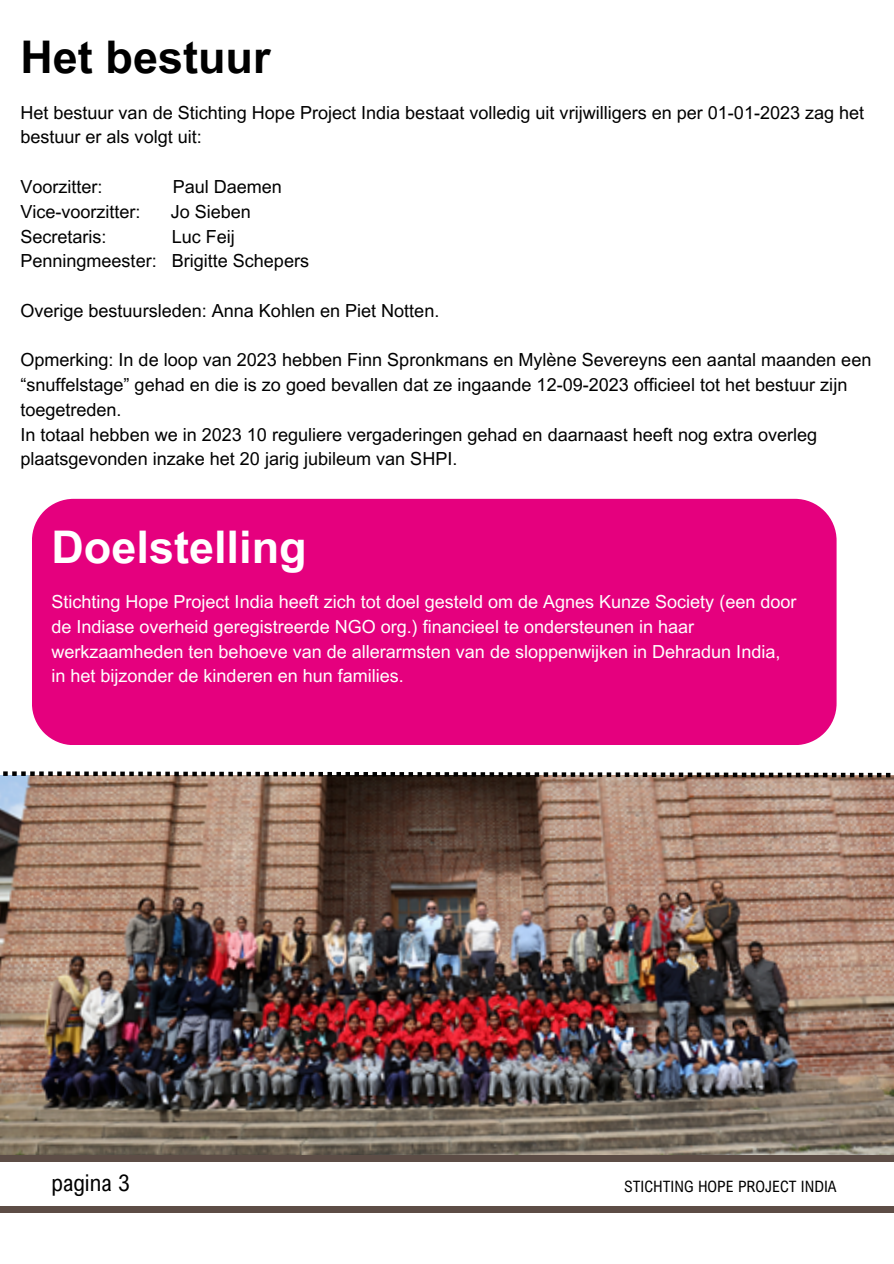
<style>
.page{position:relative;width:894px;height:1264px;background:#fff}
.page>*{position:absolute;margin:0;border:0;box-sizing:border-box;transform-origin:0 0}
.t1{font:700 45px "Arial MT Pro";color:#fff}
.t2{font:700 45px "Arial MT Pro";color:#000}
.t3{font:23.1px "Arial Nova Cond";color:#000}
.t4{font:18px/24.8px "Arial MT Pro";color:#000}
.t5{font:18px/24.8px "Arial MT Pro";color:#fff}
.t6{font:15.6px "Arial Nova Cond";color:#000}
</style>
<div class="page">
<img style="left:0;top:775px;width:893px;height:380px">
<div style="left:0;top:1155px;width:893px;height:5px;background:#5d4d46"></div>
<div style="left:0;top:1206px;width:893px;height:6px;background:#5d4d46"></div>
<div style="left:32px;top:499px;width:804px;height:246px;background:#e5007e"></div>
<svg style="left:0;top:771px;width:890px;height:6px"></svg>
<p class="t2" style="left:20px;top:41px;width:252px">Het bestuur</p>
<p class="t4" style="left:20px;top:102px;width:845px">Het bestuur van de Stichting Hope Project India bestaat volledig uit vrijwilligers en per 01-01-2023 zag het bestuur er als volgt uit:</p>
<h1 class="t4" style="left:20px;top:176px;width:84px">Voorzitter:</h1>
<h1 class="t4" style="left:173px;top:176px;width:111px">Paul Daemen</h1>
<h1 class="t4" style="left:20px;top:201px;width:122px">Vice-voorzitter:</h1>
<h1 class="t4" style="left:171px;top:201px;width:82px">Jo Sieben</h1>
<h1 class="t4" style="left:20px;top:226px;width:88px">Secretaris:</h1>
<h1 class="t4" style="left:20px;top:226px;width:290px;text-indent:151px">Luc Feij<br>Penningmeester: Brigitte Schepers</h1>
<h3 class="t4" style="left:20px;top:300px;width:420px">Overige bestuursleden: Anna Kohlen en Piet Notten.</h3>
<p class="t4" style="left:20px;top:350px;width:852px">Opmerking: In de loop van 2023 hebben Finn Spronkmans en Mylène Severeyns een aantal maanden een “snuffelstage” gehad en die is zo goed bevallen dat ze ingaande 12-09-2023 officieel tot het bestuur zijn toegetreden.<br>In totaal hebben we in 2023 10 reguliere vergaderingen gehad en daarnaast heeft nog extra overleg plaatsgevonden inzake het 20 jarig jubileum van SHPI.</p>
<p class="t1" style="left:51px;top:530px;width:257px">Doelstelling</p>
<h2 class="t5" style="left:51px;top:591px;width:746px">Stichting Hope Project India heeft zich tot doel gesteld om de Agnes Kunze Society (een door de Indiase overheid geregistreerde NGO org.) financieel te ondersteunen in haar werkzaamheden ten behoeve van de allerarmsten van de sloppenwijken in Dehradun India, in het bijzonder de kinderen en hun families.</h2>
<h3 class="t3" style="left:51px;top:1167px;width:80px">pagina 3</h3>
<h3 class="t6" style="left:624px;top:1176px;width:214px">STICHTING HOPE PROJECT INDIA</h3>
</div>
